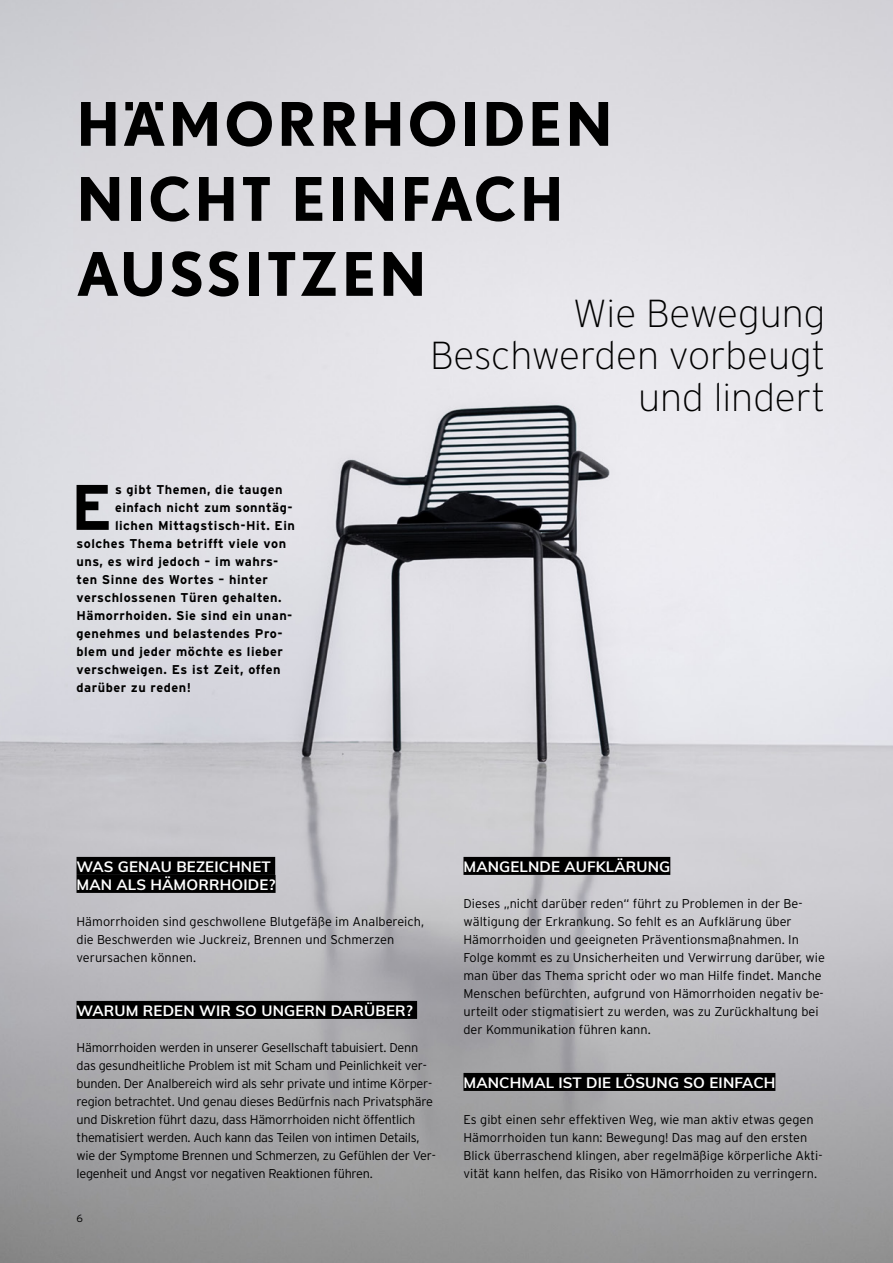
<style>
.page{position:relative;width:893px;height:1263px;background:#fff}
.page>*{position:absolute;margin:0;border:0;box-sizing:border-box;transform-origin:0 0}
.t1{font:700 64.2px "Interstate";color:#000}
.t2{font:700 60px/75px "Nobel";letter-spacing:.05em;color:#000}
.t3{font:200 39px/42px "Interstate";color:#000;text-align:right}
.t4{font:700 15px/18px "Muli";letter-spacing:.01em;color:#fff}
.t5{font:300 12.75px/18px "Interstate";color:#000}
.t6{font:300 12.75px/18px "Interstate";letter-spacing:-.02em;color:#000}
.t7{font:700 12.75px "Interstate";letter-spacing:.04em;color:#000}
.t8{font:300 10.5px "Interstate";color:#000}
</style>
<div class="page">
<img style="left:0;top:0;width:880px;height:1263px">
<div style="left:77px;top:857px;width:198px;height:18px;background:#000"></div>
<div style="left:77px;top:875px;width:199px;height:18px;background:#000"></div>
<div style="left:77px;top:1001px;width:340px;height:18px;background:#000"></div>
<div style="left:463px;top:857px;width:207px;height:18px;background:#000"></div>
<div style="left:463px;top:1073px;width:312px;height:18px;background:#000"></div>
<p class="t2" style="left:77px;top:85px;width:538px">HÄMORRHOIDEN<br>NICHT EINFACH<br>AUSSITZEN</p>
<p class="t3" style="left:430px;top:292px;width:397px">Wie Bewegung<br>Beschwerden vorbeugt und lindert</p>
<p class="t1" style="left:71px;top:471px;width:43px">E</p>
<p class="t7" style="left:115px;top:482px;width:169px">s gibt Themen, die taugen</p>
<p class="t7" style="left:115px;top:500px;width:179px">einfach nicht zum sonntäg-</p>
<p class="t7" style="left:115px;top:518px;width:181px">lichen Mittagstisch-Hit. Ein</p>
<p class="t7" style="left:77px;top:536px;width:211px">solches Thema betrifft viele von</p>
<p class="t7" style="left:77px;top:554px;width:203px">uns, es wird jedoch – im wahrs-</p>
<p class="t7" style="left:77px;top:572px;width:193px">ten Sinne des Wortes – hinter</p>
<p class="t7" style="left:77px;top:590px;width:207px">verschlossenen Türen gehalten.</p>
<p class="t7" style="left:77px;top:608px;width:217px">Hämorrhoiden. Sie sind ein unan-</p>
<p class="t7" style="left:77px;top:626px;width:208px">genehmes und belastendes Pro-</p>
<p class="t7" style="left:77px;top:644px;width:208px">blem und jeder möchte es lieber</p>
<p class="t7" style="left:77px;top:662px;width:205px">verschweigen. Es ist Zeit, offen</p>
<p class="t7" style="left:77px;top:680px;width:116px">darüber zu reden!</p>
<p class="t4" style="left:77px;top:857px;width:201px">WAS GENAU BEZEICHNET<br>MAN ALS HÄMORRHOIDE?</p>
<p class="t5" style="left:77px;top:912px;width:349px">Hämorrhoiden sind geschwollene Blutgefäße im Analbereich, die Beschwerden wie Juckreiz, Brennen und Schmerzen verursachen können.</p>
<p class="t4" style="left:77px;top:1001px;width:338px">WARUM REDEN WIR SO UNGERN DARÜBER?</p>
<p class="t6" style="left:77px;top:1038px;width:361px">Hämorrhoiden werden in unserer Gesellschaft tabuisiert. Denn das gesundheitliche Problem ist mit Scham und Peinlichkeit ver&shy;bunden. Der Analbereich wird als sehr private und intime Körper&shy;region betrachtet. Und genau dieses Bedürfnis nach Privatsphäre und Diskretion führt dazu, dass Hämorrhoiden nicht öffentlich thematisiert werden. Auch kann das Teilen von intimen Details, wie der Symptome Brennen und Schmerzen, zu Gefühlen der Ver&shy;legenheit und Angst vor negativen Reaktionen führen.</p>
<p class="t8" style="left:77px;top:1212px;width:8px">6</p>
<p class="t4" style="left:463px;top:857px;width:208px">MANGELNDE AUFKLÄRUNG</p>
<p class="t5" style="left:463px;top:894px;width:363px">Dieses „nicht darüber reden“ führt zu Problemen in der Be&shy;wältigung der Erkrankung. So fehlt es an Aufklärung über Hämorrhoiden und geeigneten Präventionsmaßnahmen. In Folge kommt es zu Unsicherheiten und Verwirrung darüber, wie man über das Thema spricht oder wo man Hilfe findet. Manche Menschen befürchten, aufgrund von Hämorrhoiden negativ be&shy;urteilt oder stigmatisiert zu werden, was zu Zurückhaltung bei der Kommunikation führen kann.</p>
<p class="t4" style="left:463px;top:1073px;width:313px">MANCHMAL IST DIE LÖSUNG SO EINFACH</p>
<p class="t5" style="left:463px;top:1110px;width:361px">Es gibt einen sehr effektiven Weg, wie man aktiv etwas gegen Hämorrhoiden tun kann: Bewegung! Das mag auf den ersten Blick überraschend klingen, aber regelmäßige körperliche Akti&shy;vität kann helfen, das Risiko von Hämorrhoiden zu verringern.</p>
</div>
